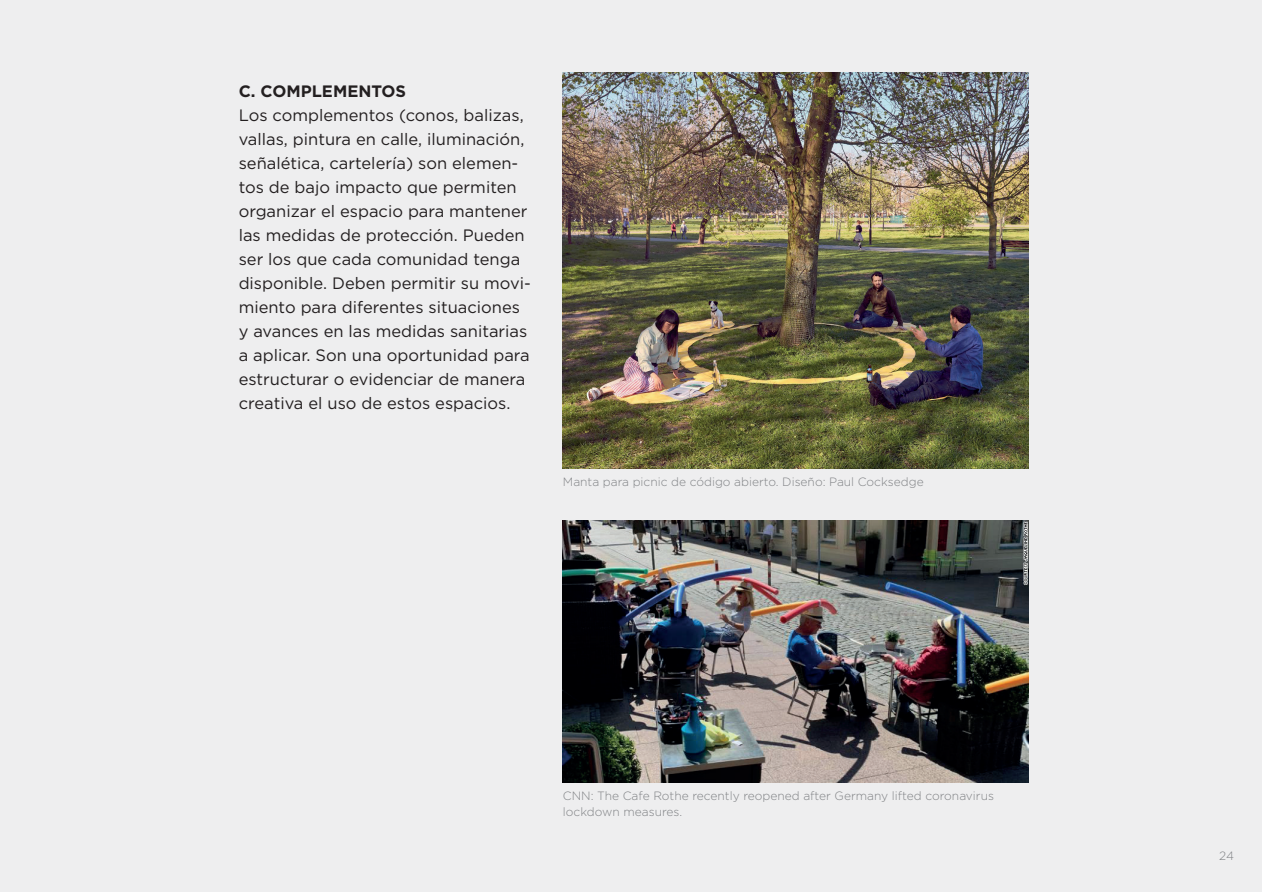
<style>
.page{position:relative;width:1263px;height:893px;background:#fff}
.page>*{position:absolute;margin:0;border:0;box-sizing:border-box;transform-origin:0 0}
.t1{font:16.5px/24px "Gotham";color:#231f20}
.t2{font:700 16.5px "Gotham";color:#231f20}
.t3{font:300 12px/16.5px "Gotham";color:#808285}
</style>
<div class="page">
<div style="left:1px;top:1px;width:1261px;height:891px;background:#eeeeef"></div>
<img style="left:563px;top:73px;width:465px;height:396px">
<img style="left:563px;top:520px;width:465px;height:262px">
<p class="t2" style="left:239px;top:80px;width:169px">C. COMPLEMENTOS</p>
<p class="t1" style="left:239px;top:103px;width:294px">Los complementos (conos, balizas, vallas, pintura en calle, iluminación, señalética, cartelería) son elemen&shy;tos de bajo impacto que permiten organizar el espacio para mantener las medidas de protección. Pueden ser los que cada comunidad tenga disponible. Deben permitir su movi&shy;miento para diferentes situaciones y avances en las medidas sanitarias a aplicar. Son una oportunidad para estructurar o evidenciar de manera creativa el uso de estos espacios.</p>
<p class="t3" style="left:563px;top:473px;width:362px">Manta para picnic de código abierto. Diseño: Paul Cocksedge</p>
<p class="t3" style="left:563px;top:787px;width:433px">CNN: The Cafe Rothe recently reopened after Germany lifted coronavirus lockdown measures.</p>
<p class="t3" style="left:1219px;top:847px;width:16px">24</p>
</div>
